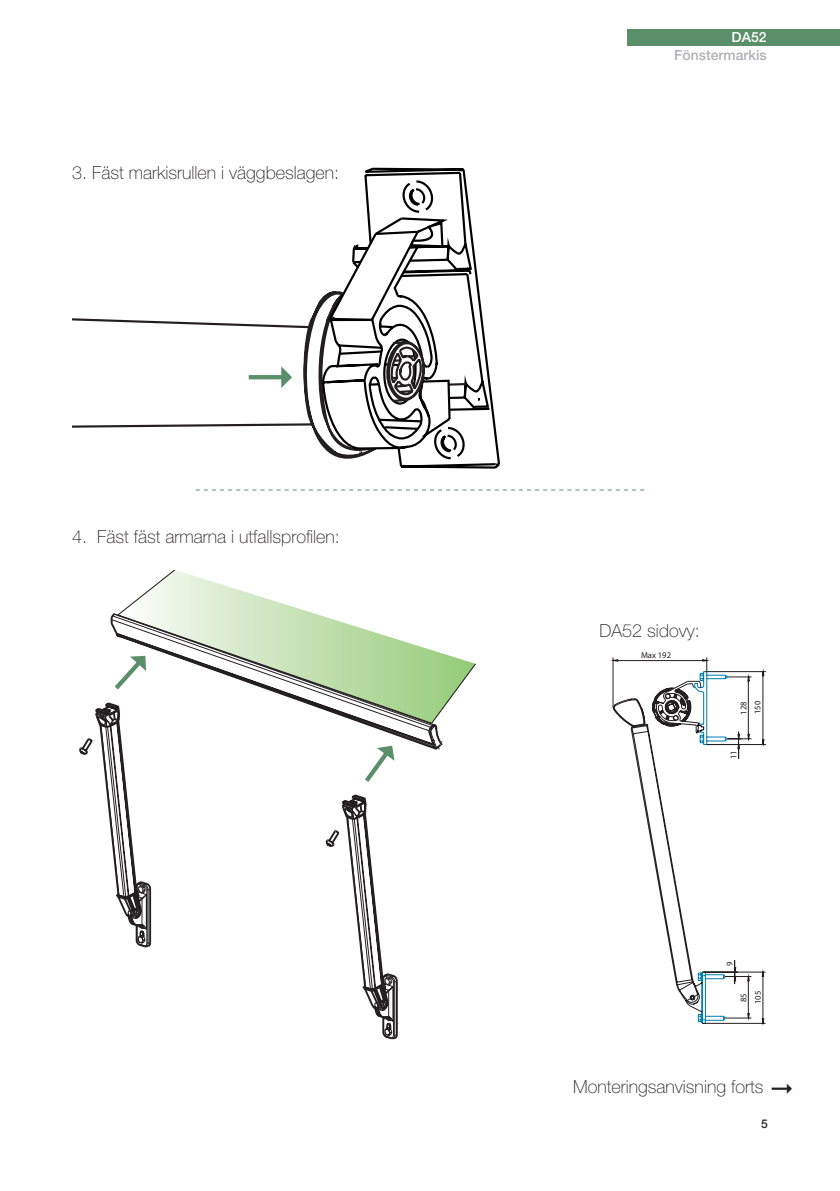
<style>
.page{position:relative;width:840px;height:1191px;background:#fff}
.page>*{position:absolute;margin:0;border:0;box-sizing:border-box;transform-origin:0 0}
.Ingress{font:100 18px "Helvetica Neue LT Pro";color:#231f20}
.t1{font:500 14px "Helvetica Neue LT Pro";color:#b0b1b5}
.t2{font:500 14px "Helvetica Neue LT Pro";color:#fff}
.t3{font:500 12px "Helvetica Neue LT Pro";color:#231f20}
.t4{font:700 8.6px/14.6px "Helvetica";color:#231f20}
</style>
<div class="page">
<div style="left:627px;top:30px;width:212px;height:16px;background:#5a8f6a"></div>
<svg style="left:72px;top:300px;width:278px;height:159px"></svg>
<svg style="left:350px;top:168px;width:150px;height:300px"></svg>
<svg style="left:320px;top:179px;width:147px;height:272px"></svg>
<svg style="left:611px;top:660px;width:154px;height:364px"></svg>
<svg style="left:612px;top:657px;width:115px;height:366px"></svg>
<svg style="left:122px;top:569px;width:354px;height:113px"></svg>
<svg style="left:444px;top:613px;width:19px;height:95px"></svg>
<svg style="left:121px;top:611px;width:322px;height:139px"></svg>
<svg style="left:196px;top:489px;width:447px;height:1px"></svg>
<svg style="left:248px;top:366px;width:44px;height:22px"></svg>
<svg style="left:82px;top:612px;width:353px;height:427px"></svg>
<p class="Ingress" style="left:72px;top:163px;width:268px">3. Fäst markisrullen i väggbeslagen:</p>
<p class="Ingress" style="left:72px;top:526px;width:269px">4. Fäst fäst armarna i utfallsprofilen:</p>
<p class="t2" style="left:731px;top:29px;width:37px">DA52</p>
<p class="t1" style="left:673px;top:47px;width:94px">Fönstermarkis</p>
<p class="Ingress" style="left:599px;top:620px;width:102px">DA52 sidovy:</p>
<p class="t4" style="left:640px;top:648px;width:32px">Max 192</p>
<p class="t4" style="left:736px;top:715px;width:16px;line-height:14px;rotate:-90deg">128<br>150</p>
<p class="t4" style="left:725px;top:759px;width:10px;rotate:-90deg">11</p>
<p class="t4" style="left:722px;top:966px;width:6px;rotate:-90deg">9</p>
<p class="t4" style="left:735px;top:1004px;width:15px;rotate:-90deg">85<br>105</p>
<p class="Ingress" style="left:573px;top:1076px;width:191px">Monteringsanvisning forts</p>
<p class="t3" style="left:760px;top:1116px;width:8px">5</p>
</div>
